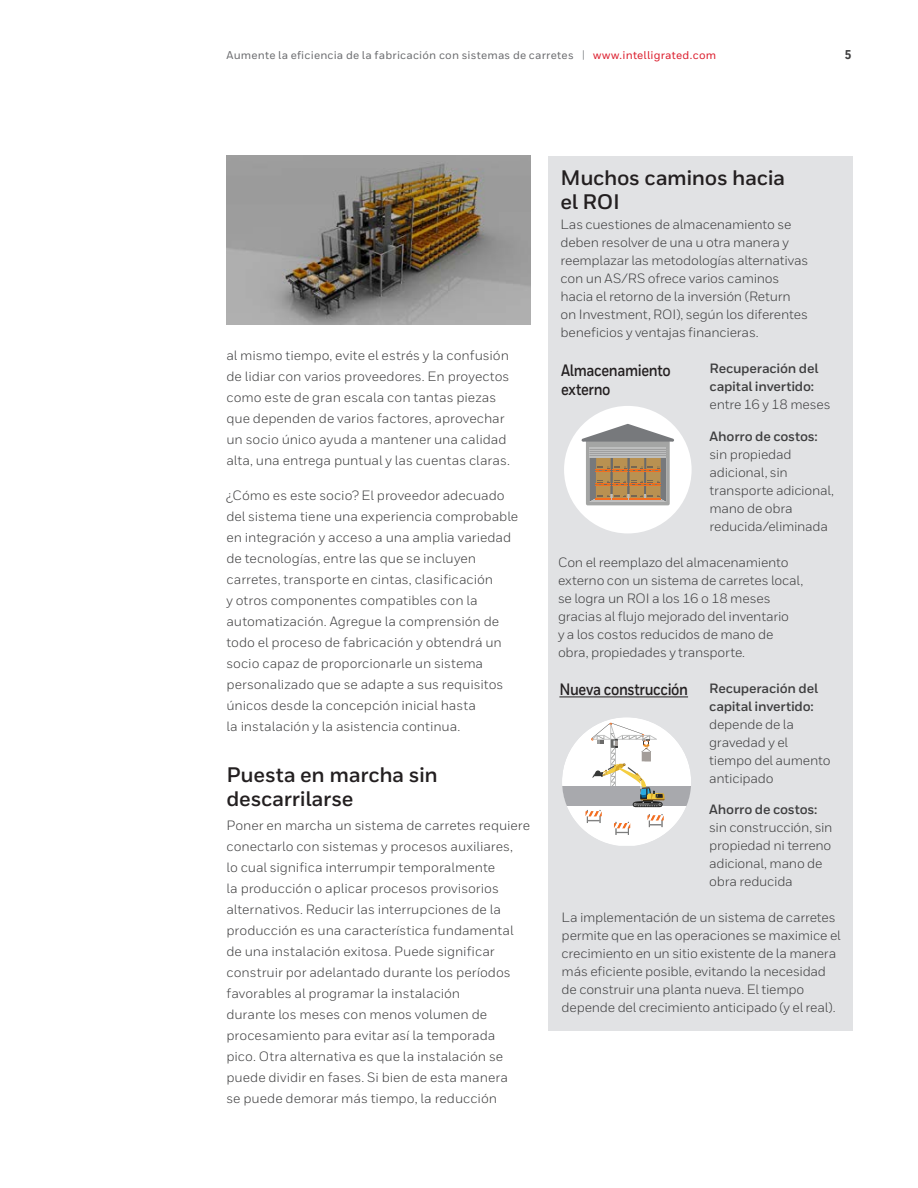
<style>
.page{position:relative;width:918px;height:1188px;background:#fff}
.page>*{position:absolute;margin:0;border:0;box-sizing:border-box;transform-origin:0 0}
._2_heading_2__14_16{font:700 21px/24px "Honeywell Sans";letter-spacing:-.015em;color:#231f20}
._2_ROI_subhead{font:700 16.5px/19.5px "Honeywell Sans";letter-spacing:-.025em;color:#231f20;scale:.85 1}
._2_Body__9_14_pt_-10{font:13.5px/21px "Honeywell Sans";letter-spacing:-.005em;color:#3e3e3f}
._2_ROI_body{font:13.5px/18px "Honeywell Sans";letter-spacing:-.015em;color:#3e3e3f}
.t1{font:700 13.5px/18px "Honeywell Sans";letter-spacing:-.015em;color:#3e3e3f}
.t2{font:800 12.75px "Honeywell Cond";color:#3e3e3f}
.t3{font:500 11.25px "Honeywell Sans";letter-spacing:.02em;color:#6c6d70}
.s1{font-size:11.4px;color:#939598}
.s2{color:#dc1f2e}
</style>
<div class="page">
<img style="left:226px;top:156px;width:305px;height:169px">
<div style="left:549px;top:156px;width:304px;height:874px;background:#e1e2e4"></div>
<div style="left:564px;top:406px;width:128px;height:127px;background:#fff;border-radius:50%"></div>
<svg style="left:581px;top:424px;width:93px;height:81px"></svg>
<svg style="left:562px;top:717px;width:129px;height:129px"></svg>
<hr style="left:559px;top:697px;width:129px;height:1px;background:#231f20">
<p class="t3" style="left:226px;top:48px;width:491px">Aumente la eficiencia de la fabricación con sistemas de carretes <span class="s1">|</span> <span class="s2">www.intelligrated.com</span></p>
<p class="t2" style="left:845px;top:46px;width:8px">5</p>
<p class="_2_Body__9_14_pt_-10" style="left:226px;top:345px;width:285px">al mismo tiempo, evite el estrés y la confusión de lidiar con varios proveedores. En proyectos como este de gran escala con tantas piezas que dependen de varios factores, aprovechar un socio único ayuda a mantener una calidad alta, una entrega puntual y las cuentas claras.</p>
<p class="_2_Body__9_14_pt_-10" style="left:226px;top:485px;width:293px">¿Cómo es este socio? El proveedor adecuado del sistema tiene una experiencia comprobable en integración y acceso a una amplia variedad de tecnologías, entre las que se incluyen carretes, transporte en cintas, clasificación<br>y otros componentes compatibles con la automatización. Agregue la comprensión de todo el proceso de fabricación y obtendrá un socio capaz de proporcionarle un sistema personalizado que se adapte a sus requisitos únicos desde la concepción inicial hasta<br>la instalación y la asistencia continua.</p>
<p class="_2_heading_2__14_16" style="left:226px;top:763px;width:213px">Puesta en marcha sin descarrilarse</p>
<p class="_2_Body__9_14_pt_-10" style="left:226px;top:814px;width:305px">Poner en marcha un sistema de carretes requiere conectarlo con sistemas y procesos auxiliares,<br>lo cual significa interrumpir temporalmente<br>la producción o aplicar procesos provisorios alternativos. Reducir las interrupciones de la producción es una característica fundamental de una instalación exitosa. Puede significar construir por adelantado durante los períodos favorables al programar la instalación<br>durante los meses con menos volumen de procesamiento para evitar así la temporada<br>pico. Otra alternativa es que la instalación se puede dividir en fases. Si bien de esta manera<br>se puede demorar más tiempo, la reducción</p>
<p class="_2_heading_2__14_16" style="left:561px;top:166px;width:226px">Muchos caminos hacia el ROI</p>
<p class="_2_ROI_body" style="left:561px;top:216px;width:249px">Las cuestiones de almacenamiento se deben resolver de una u otra manera y reemplazar las metodologías alternativas con un AS/RS ofrece varios caminos hacia el retorno de la inversión (Return on Investment, ROI), según los diferentes beneficios y ventajas financieras.</p>
<p class="_2_ROI_subhead" style="left:561px;top:361px;width:130px">Almacenamiento externo</p>
<p class="t1" style="left:710px;top:360px;width:110px">Recuperación del capital invertido:</p>
<p class="_2_Body__9_14_pt_-10" style="left:710px;top:394px;width:123px">entre 16 y 18 meses</p>
<p class="t1" style="left:710px;top:427px;width:110px">Ahorro de costos:</p>
<p class="_2_Body__9_14_pt_-10" style="left:710px;top:445px;width:126px;line-height:18px">sin propiedad adicional, sin transporte adicional, mano de obra reducida/eliminada</p>
<p class="_2_Body__9_14_pt_-10" style="left:558px;top:553px;width:247px;line-height:18px">Con el reemplazo del almacenamiento externo con un sistema de carretes local, se logra un ROI a los 16 o 18 meses gracias al flujo mejorado del inventario<br>y a los costos reducidos de mano de obra, propiedades y transporte.</p>
<p class="t1" style="left:709px;top:680px;width:110px">Recuperación del capital invertido:</p>
<p class="_2_Body__9_14_pt_-10" style="left:709px;top:715px;width:123px;line-height:18px">depende de la gravedad y el tiempo del aumento anticipado</p>
<p class="t1" style="left:709px;top:801px;width:110px">Ahorro de costos:</p>
<p class="_2_Body__9_14_pt_-10" style="left:709px;top:819px;width:125px;line-height:18px">sin construcción, sin propiedad ni terreno adicional, mano de obra reducida</p>
<p class="_2_Body__9_14_pt_-10" style="left:562px;top:909px;width:280px;line-height:18px">La implementación de un sistema de carretes permite que en las operaciones se maximice el crecimiento en un sitio existente de la manera más eficiente posible, evitando la necesidad de construir una planta nueva. El tiempo depende del crecimiento anticipado (y el real).</p>
<p class="_2_ROI_subhead" style="left:559px;top:680px;width:153px">Nueva construcción</p>
</div>
